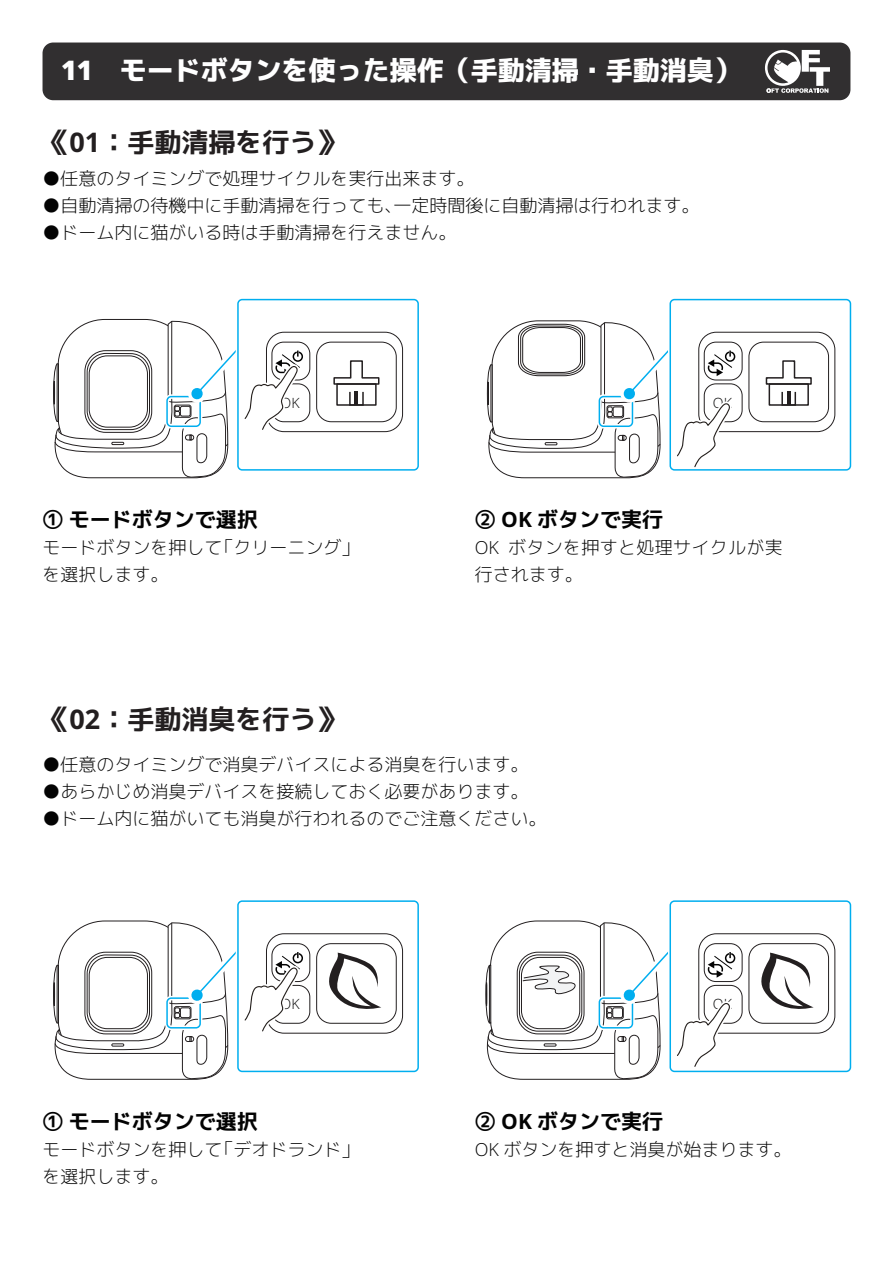
<style>
.page{position:relative;width:893px;height:1263px;background:#fff}
.page>*{position:absolute;margin:0;border:0;box-sizing:border-box;transform-origin:0 0}
.t1{font:800 27px "Koruri";color:#fff}
.t2{font:700 27px "Koruri";color:#231f20}
.t3{font:700 21px "Koruri";color:#030303}
.t4{font:300 18px/27px "Koruri";color:#030303}
.t5{font:300 18px/27px "Koruri";letter-spacing:.02em;color:#030303}
.t6{font:300 14.1px "Koruri";color:#030303}
</style>
<div class="page">
<div style="left:43px;top:43px;width:807px;height:57px;background:#312f30;border-radius:11px"></div>
<svg style="left:765px;top:50px;width:65px;height:43px"></svg>
<div style="left:316px;top:342px;width:81px;height:80px;border:1px solid #231f20;border-radius:15px"></div>
<div style="left:266px;top:332px;width:137px;height:100px;border:1px solid #231f20;border-radius:18px"></div>
<div style="left:272px;top:342px;width:38px;height:38px;border:1px solid #231f20;border-radius:12px"></div>
<div style="left:272px;top:383px;width:38px;height:39px;border:1px solid #231f20;border-radius:12px"></div>
<div style="left:236px;top:297px;width:184px;height:175px;border:4px solid #fff;border-radius:4px"></div>
<div style="left:237px;top:299px;width:182px;height:172px;border:2px solid #00aeef;border-radius:4px"></div>
<svg style="left:53px;top:319px;width:253px;height:159px"></svg>
<div style="left:336px;top:383px;width:41px;height:23px;border:2px solid #231f20"></div>
<svg style="left:333px;top:360px;width:47px;height:25px"></svg>
<svg style="left:355px;top:394px;width:3px;height:9px"></svg>
<div style="left:349px;top:391px;width:15px;height:15px;border:2px solid #231f20"></div>
<div style="left:749px;top:342px;width:80px;height:80px;border:1px solid #231f20;border-radius:15px"></div>
<div style="left:698px;top:332px;width:137px;height:100px;border:1px solid #231f20;border-radius:18px"></div>
<div style="left:704px;top:342px;width:38px;height:38px;border:1px solid #231f20;border-radius:12px"></div>
<div style="left:704px;top:383px;width:38px;height:39px;border:1px solid #231f20;border-radius:12px"></div>
<div style="left:668px;top:297px;width:185px;height:175px;border:4px solid #fff;border-radius:4px"></div>
<div style="left:669px;top:299px;width:182px;height:172px;border:2px solid #00aeef;border-radius:4px"></div>
<svg style="left:487px;top:320px;width:251px;height:158px"></svg>
<div style="left:769px;top:383px;width:40px;height:23px;border:2px solid #231f20"></div>
<svg style="left:765px;top:360px;width:47px;height:25px"></svg>
<svg style="left:787px;top:394px;width:3px;height:9px"></svg>
<div style="left:781px;top:391px;width:15px;height:15px;border:2px solid #231f20"></div>
<div style="left:316px;top:943px;width:81px;height:81px;border:1px solid #231f20;border-radius:15px"></div>
<div style="left:266px;top:933px;width:137px;height:100px;border:1px solid #231f20;border-radius:18px"></div>
<div style="left:272px;top:943px;width:38px;height:39px;border:1px solid #231f20;border-radius:12px"></div>
<div style="left:272px;top:985px;width:38px;height:39px;border:1px solid #231f20;border-radius:12px"></div>
<div style="left:236px;top:899px;width:184px;height:175px;border:4px solid #fff;border-radius:4px"></div>
<div style="left:237px;top:900px;width:182px;height:172px;border:2px solid #00aeef;border-radius:4px"></div>
<svg style="left:53px;top:920px;width:253px;height:160px"></svg>
<svg style="left:329px;top:952px;width:52px;height:57px"></svg>
<div style="left:749px;top:943px;width:80px;height:81px;border:1px solid #231f20;border-radius:15px"></div>
<div style="left:698px;top:933px;width:137px;height:100px;border:1px solid #231f20;border-radius:18px"></div>
<div style="left:704px;top:943px;width:38px;height:39px;border:1px solid #231f20;border-radius:12px"></div>
<div style="left:704px;top:985px;width:38px;height:39px;border:1px solid #231f20;border-radius:12px"></div>
<div style="left:668px;top:899px;width:185px;height:175px;border:4px solid #fff;border-radius:4px"></div>
<div style="left:669px;top:900px;width:182px;height:172px;border:2px solid #00aeef;border-radius:4px"></div>
<svg style="left:761px;top:952px;width:53px;height:57px"></svg>
<svg style="left:485px;top:920px;width:253px;height:160px"></svg>
<h1 class="t1" style="left:61px;top:49px;width:681px">11　モードボタンを使った操作（手動清掃・手動消臭）</h1>
<h1 class="t2" style="left:43px;top:123px;width:302px">《01：手動清掃を行う》</h1>
<p class="t4" style="left:43px;top:165px;width:434px">●任意のタイミングで処理サイクルを実行出来ます。</p>
<p class="t4" style="left:43px;top:192px;width:659px">●自動清掃の待機中に手動清掃を行っても、一定時間後に自動清掃は行われます。</p>
<p class="t4" style="left:43px;top:219px;width:416px">●ドーム内に猫がいる時は手動清掃を行えません。</p>
<p class="t6" style="left:281px;top:392px;width:21px">OK</p>
<p class="t6" style="left:713px;top:392px;width:21px">OK</p>
<p class="t3" style="left:43px;top:504px;width:217px">① モードボタンで選択</p>
<p class="t4" style="left:43px;top:534px;width:319px">モードボタンを押して「クリーニング」を選択します。</p>
<h1 class="t2" style="left:43px;top:700px;width:302px">《02：手動消臭を行う》</h1>
<p class="t3" style="left:475px;top:504px;width:190px">② OK ボタンで実行</p>
<p class="t5" style="left:475px;top:534px;width:310px">OK ボタンを押すと処理サイクルが実行されます。</p>
<p class="t4" style="left:43px;top:750px;width:488px">●任意のタイミングで消臭デバイスによる消臭を行います。</p>
<p class="t4" style="left:43px;top:777px;width:488px">●あらかじめ消臭デバイスを接続しておく必要があります。</p>
<p class="t4" style="left:43px;top:804px;width:506px">●ドーム内に猫がいても消臭が行われるのでご注意ください。</p>
<p class="t6" style="left:281px;top:994px;width:21px">OK</p>
<p class="t6" style="left:713px;top:994px;width:21px">OK</p>
<p class="t3" style="left:43px;top:1106px;width:217px">① モードボタンで選択</p>
<p class="t4" style="left:43px;top:1135px;width:319px">モードボタンを押して「デオドランド」を選択します。</p>
<p class="t3" style="left:475px;top:1106px;width:190px">② OK ボタンで実行</p>
<p class="t4" style="left:475px;top:1135px;width:318px">OK ボタンを押すと消臭が始まります。</p>
</div>
